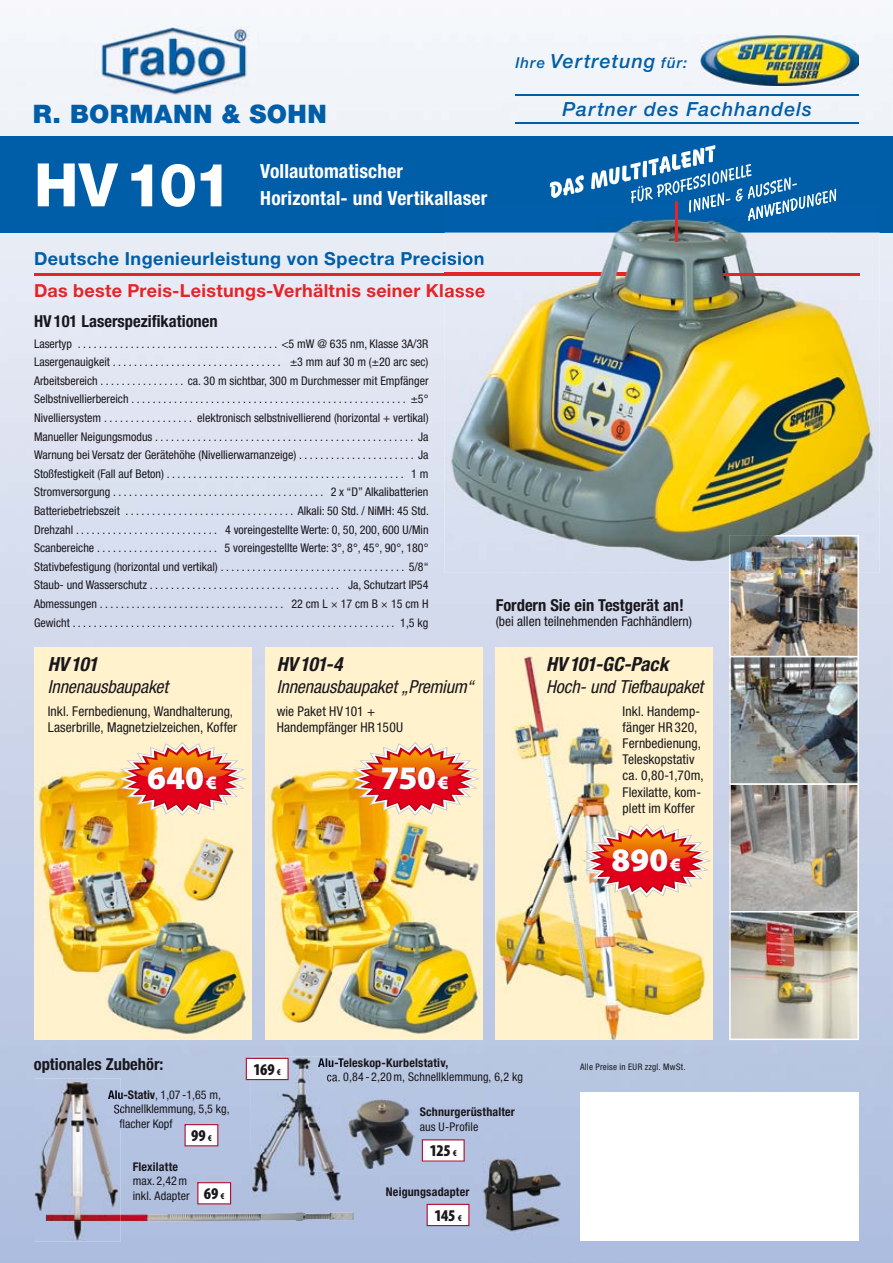
<style>
.page{position:relative;width:893px;height:1263px;background:#fff}
.page>*{position:absolute;margin:0;border:0;box-sizing:border-box;transform-origin:0 0}
.t1{font:800 60px "Helvetica Neue";color:#fff}
.t2{font:900 33px "Myriad Pro";color:#fff}
.t3{font:900 25.5px "Helvetica Neue";letter-spacing:.02em;color:#005ea8}
.t4{font:700 condensed 19.5px/27px "Helvetica Neue";letter-spacing:.01em;color:#fff}
.t5{font:italic 500 19.5px "Helvetica Neue";letter-spacing:.055em;color:#005ea8}
.t6{font:italic 700 condensed 19.5px "Helvetica Neue";letter-spacing:-.025em;color:#1a171c}
.t7{font:italic condensed 18px "Helvetica Neue";letter-spacing:-.005em;color:#1a171c}
.t8{font:700 18px "Helvetica Neue";letter-spacing:.015em;color:#e42527}
.t9{font:700 18px "Helvetica Neue";letter-spacing:.025em;color:#005ea8}
.t10{font:700 condensed 16.5px "Helvetica Neue";color:#1a171c}
.t11{font:900 condensed 16.5px "Myriad Pro";letter-spacing:-.01em;color:#1a171c}
.t12{font:condensed 13.5px/16.2px "Helvetica Neue";color:#1a171c}
.t13{font:condensed 12px/18.6px "Helvetica Neue";color:#1a171c;text-align:justify}
.t14{font:700 condensed 12px "Helvetica Neue";letter-spacing:.015em;color:#1a171c}
.t15{font:condensed 9px "Helvetica Neue";letter-spacing:.03em;color:#1a171c}
.s1{font-size:15px}
.s2{font-size:19.05px}
.s3{font-weight:700}
.s4{font-size:9px}
</style>
<div class="page">
<img style="left:0;top:7px;width:893px;height:1256px">
<img style="left:121px;top:1212px;width:232px;height:9px">
<div style="left:34px;top:647px;width:217px;height:392px;background:#fff2cd"></div>
<div style="left:581px;top:1092px;width:278px;height:149px;background:#fff"></div>
<div style="left:0;top:136px;width:893px;height:96px;background:#005ea8"></div>
<div style="left:496px;top:647px;width:217px;height:392px;background:#fff2cd"></div>
<div style="left:266px;top:647px;width:217px;height:392px;background:#fff2cd"></div>
<img style="left:35px;top:765px;width:214px;height:270px">
<img style="left:268px;top:767px;width:213px;height:268px">
<img style="left:496px;top:655px;width:210px;height:384px">
<img style="left:729px;top:573px;width:130px;height:467px">
<hr style="left:34px;top:273px;width:607px;height:2px;background:#e42527">
<hr style="left:515px;top:123px;width:344px;height:1px;background:#005ea8">
<img style="left:95px;top:26px;width:161px;height:71px">
<hr style="left:515px;top:95px;width:344px;height:1px;background:#005ea8">
<img style="left:701px;top:35px;width:158px;height:50px">
<svg style="left:422px;top:1139px;width:43px;height:23px"></svg>
<svg style="left:427px;top:1204px;width:42px;height:22px"></svg>
<svg style="left:197px;top:1182px;width:34px;height:22px"></svg>
<img style="left:445px;top:232px;width:435px;height:341px">
<img style="left:729px;top:535px;width:130px;height:38px">
<img style="left:445px;top:252px;width:38px;height:16px">
<img style="left:445px;top:284px;width:40px;height:17px">
<img style="left:445px;top:273px;width:196px;height:2px">
<svg style="left:550px;top:145px;width:286px;height:76px"></svg>
<img style="left:445px;top:202px;width:40px;height:3px">
<hr style="left:723px;top:273px;width:136px;height:2px;background:#e42527">
<hr style="left:676px;top:201px;width:2px;height:41px;background:#e42527">
<svg style="left:118px;top:742px;width:129px;height:74px"></svg>
<img style="left:133px;top:750px;width:98px;height:29px">
<svg style="left:351px;top:742px;width:129px;height:74px"></svg>
<img style="left:366px;top:750px;width:98px;height:29px">
<svg style="left:582px;top:824px;width:129px;height:74px"></svg>
<img style="left:598px;top:832px;width:97px;height:29px">
<svg style="left:185px;top:1124px;width:33px;height:22px"></svg>
<img style="left:347px;top:1098px;width:68px;height:71px">
<img style="left:251px;top:1057px;width:91px;height:144px">
<img style="left:318px;top:1058px;width:24px;height:11px">
<img style="left:318px;top:1072px;width:24px;height:11px">
<img style="left:475px;top:1149px;width:89px;height:91px">
<img style="left:34px;top:1078px;width:87px;height:164px">
<img style="left:46px;top:1214px;width:75px;height:7px">
<svg style="left:108px;top:1090px;width:13px;height:9px"></svg>
<svg style="left:108px;top:1105px;width:13px;height:25px"></svg>
<svg style="left:246px;top:1058px;width:43px;height:22px"></svg>
<h3 class="t3" style="left:33px;top:99px;width:296px">R. BORMANN &amp; SOHN</h3>
<h1 class="t1" style="left:34px;top:149px;width:200px">HV 101</h1>
<h3 class="t4" style="left:260px;top:157px;width:229px">Vollautomatischer<br>Horizontal- und Vertikallaser</h3>
<h3 class="t5" style="left:515px;top:50px;width:173px"><span class="s1">Ihre</span> Vertretung <span class="s1">für:</span></h3>
<h3 class="t5" style="left:562px;top:98px;width:251px">Partner des Fachhandels</h3>
<h3 class="t9" style="left:34px;top:247px;width:452px">Deutsche Ingenieurleistung von Spectra Precision</h3>
<h3 class="t8" style="left:34px;top:280px;width:453px">Das beste Preis-Leistungs-Verhältnis seiner Klasse</h3>
<h3 class="t10" style="left:34px;top:311px;width:185px">HV 101 Laserspezifikationen</h3>
<p class="t13" style="left:34px;top:334px;width:396px">Lasertyp . . . . . . . . . . . . . . . . . . . . . . . . . . . . . . . . . . . . . . &lt;5 mW @ 635 nm, Klasse 3A/3R Lasergenauigkeit . . . . . . . . . . . . . . . . . . . . . . . . . . . . . . . . ±3 mm auf 30 m (±20 arc sec)<br>Arbeitsbereich . . . . . . . . . . . . . . . . ca. 30 m sichtbar, 300 m Durchmesser mit Empfänger Selbstnivellierbereich . . . . . . . . . . . . . . . . . . . . . . . . . . . . . . . . . . . . . . . . . . . . . . . . . . . . ±5° Nivelliersystem . . . . . . . . . . . . . . . . . elektronisch selbstnivellierend (horizontal + vertikal)<br>Manueller Neigungsmodus . . . . . . . . . . . . . . . . . . . . . . . . . . . . . . . . . . . . . . . . . . . . . . . . . Ja Warnung bei Versatz der Gerätehöhe (Nivellierwarnanzeige) . . . . . . . . . . . . . . . . . . . . . . Ja Stoßfestigkeit (Fall auf Beton) . . . . . . . . . . . . . . . . . . . . . . . . . . . . . . . . . . . . . . . . . . . . . 1 m Stromversorgung . . . . . . . . . . . . . . . . . . . . . . . . . . . . . . . . . . . . . . . . 2 x “D” Alkalibatterien Batteriebetriebszeit . . . . . . . . . . . . . . . . . . . . . . . . . . . . . . . . Alkali: 50 Std. / NiMH: 45 Std.<br>Drehzahl . . . . . . . . . . . . . . . . . . . . . . . . . . . 4 voreingestellte Werte: 0, 50, 200, 600 U/Min Scanbereiche . . . . . . . . . . . . . . . . . . . . . . . 5 voreingestellte Werte: 3°, 8°, 45°, 90°, 180° Stativbefestigung (horizontal und vertikal) . . . . . . . . . . . . . . . . . . . . . . . . . . . . . . . . . . . 5/8“ Staub- und Wasserschutz . . . . . . . . . . . . . . . . . . . . . . . . . . . . . . . . . . . . Ja, Schutzart IP54<br>Abmessungen . . . . . . . . . . . . . . . . . . . . . . . . . . . . . . . . . . . 22 cm L × 17 cm B × 15 cm H Gewicht . . . . . . . . . . . . . . . . . . . . . . . . . . . . . . . . . . . . . . . . . . . . . . . . . . . . . . . . . . . . . 1,5 kg</p>
<h3 class="t6" style="left:48px;top:652px;width:51px">HV 101</h3>
<h3 class="t7" style="left:48px;top:676px;width:122px">Innenausbaupaket</h3>
<p class="t12" style="left:48px;top:703px;width:191px">Inkl. Fernbedienung, Wandhalterung,<br>Laserbrille, Magnetzielzeichen, Koffer</p>
<h3 class="t6" style="left:277px;top:652px;width:67px">HV 101-4</h3>
<h3 class="t7" style="left:277px;top:676px;width:198px">Innenausbaupaket „Premium“</h3>
<p class="t12" style="left:277px;top:703px;width:128px">wie Paket HV 101 +<br>Handempfänger HR 150U</p>
<h2 class="t2" style="left:147px;top:755px;width:71px">640 <span class="s2">€</span></h2>
<h2 class="t2" style="left:381px;top:755px;width:69px">750 <span class="s2">€</span></h2>
<h3 class="t10" style="left:496px;top:595px;width:190px">Fordern Sie ein Testgerät an!</h3>
<p class="t12" style="left:496px;top:613px;width:198px">(bei allen teilnehmenden Fachhändlern)</p>
<h3 class="t6" style="left:546px;top:652px;width:124px">HV 101-GC-Pack</h3>
<h3 class="t7" style="left:546px;top:676px;width:159px">Hoch- und Tiefbaupaket</h3>
<p class="t12" style="left:623px;top:703px;width:83px">Inkl. Handemp&shy;fänger HR 320,<br>Fernbedienung,<br>Teleskopstativ ca. 0,80-1,70m,<br>Flexilatte, kom&shy;plett im Koffer</p>
<h2 class="t2" style="left:612px;top:837px;width:71px">890 <span class="s2">€</span></h2>
<h3 class="t10" style="left:34px;top:1054px;width:131px">optionales Zubehör:</h3>
<p class="t14" style="left:318px;top:1055px;width:132px">Alu-Teleskop-Kurbelstativ,</p>
<p class="t13" style="left:327px;top:1068px;width:198px">ca. 0,84 - 2,20 m, Schnellklemmung, 6,2 kg</p>
<p class="t13" style="left:108px;top:1085px;width:115px"><span class="s3">Alu-Stativ</span>, 1,07 -1,65 m,</p>
<p class="t13" style="left:114px;top:1100px;width:117px">Schnellklemmung, 5,5 kg,</p>
<p class="t13" style="left:119px;top:1114px;width:55px">flacher Kopf</p>
<p class="t14" style="left:133px;top:1159px;width:47px">Flexilatte</p>
<p class="t13" style="left:133px;top:1174px;width:59px;line-height:14.4px">max. 2,42 m inkl. Adapter</p>
<p class="t14" style="left:386px;top:1184px;width:85px">Neigungsadapter</p>
<h3 class="t11" style="left:254px;top:1058px;width:29px">169 <span class="s4">€</span></h3>
<p class="t14" style="left:420px;top:1105px;width:97px">Schnurgerüsthalter</p>
<p class="t13" style="left:420px;top:1117px;width:60px">aus U-Profile</p>
<h3 class="t11" style="left:191px;top:1125px;width:22px">99 <span class="s4">€</span></h3>
<h3 class="t11" style="left:430px;top:1140px;width:29px">125 <span class="s4">€</span></h3>
<h3 class="t11" style="left:204px;top:1183px;width:22px">69 <span class="s4">€</span></h3>
<h3 class="t11" style="left:434px;top:1204px;width:29px">145 <span class="s4">€</span></h3>
<p class="t15" style="left:580px;top:1061px;width:107px">Alle Preise in EUR zzgl. MwSt.</p>
</div>
